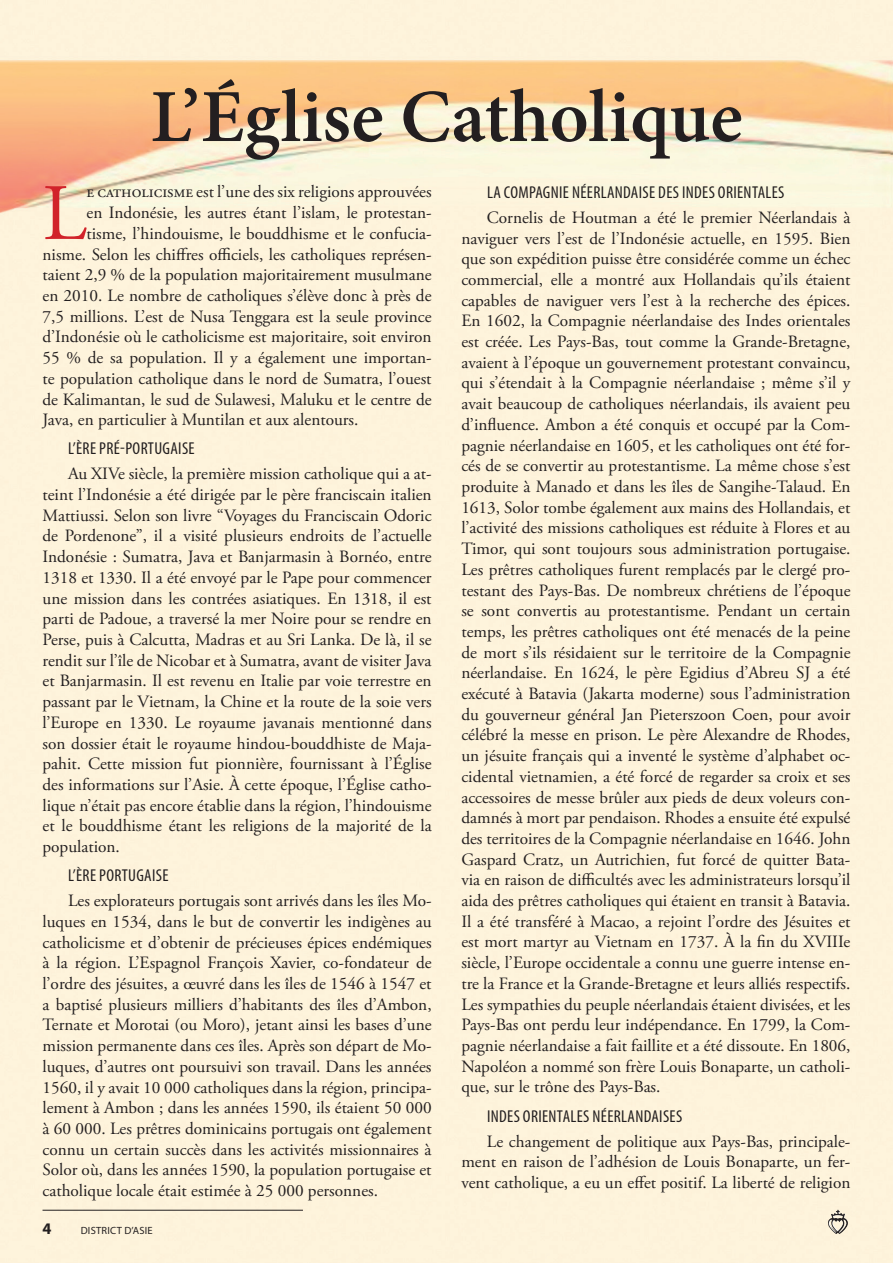
<style>
.page{position:relative;width:893px;height:1263px;background:#fdf3db}
.page>*{position:absolute;margin:0;border:0;box-sizing:border-box;transform-origin:0 0}
.t1{font:79.65px "Adobe Garamond Pro";color:#d1232a}
.t2{font:600 75px "Minion Pro";color:#231f20}
.t3{font:17.25px/20.7px "Adobe Garamond Pro";color:#231f20;text-align:justify}
.t4{font:condensed 17.25px "Myriad Pro";letter-spacing:.02em;color:#231f20}
.t5{font:700 16.2px "Myriad Pro";color:#231f20}
.t6{font:10.5px "Myriad Pro";letter-spacing:.02em;color:#231f20}
</style>
<div class="page">
<hr style="left:43px;top:1210px;width:260px;height:1px;background:#231f20">
<img style="left:828px;top:1210px;width:20px;height:24px">
<h2 class="t2" style="left:151px;top:65px;width:594px">L’Église Catholique</h2>
<h1 class="t1" style="left:43px;top:166px;width:46px">L</h1>
<p class="t3" style="left:87px;top:182px;width:347px">e catholicisme est l’une des six religions approuvées</p>
<p class="t3" style="left:87px;top:203px;width:346px">en Indonésie, les autres étant l’islam, le protestan-</p>
<p class="t3" style="left:87px;top:224px;width:347px">tisme, l’hindouisme, le bouddhisme et le confucia-</p>
<p class="t3" style="left:43px;top:244px;width:391px">nisme. Selon les chiffres officiels, les catholiques représen-</p>
<p class="t3" style="left:43px;top:265px;width:391px">taient 2,9 % de la population majoritairement musulmane</p>
<p class="t3" style="left:43px;top:286px;width:391px">en 2010. Le nombre de catholiques s’élève donc à près de</p>
<p class="t3" style="left:43px;top:306px;width:391px">7,5 millions. L’est de Nusa Tenggara est la seule province</p>
<p class="t3" style="left:43px;top:327px;width:391px">d’Indonésie où le catholicisme est majoritaire, soit environ</p>
<p class="t3" style="left:43px;top:348px;width:391px">55 % de sa population. Il y a également une importan-</p>
<p class="t3" style="left:43px;top:369px;width:391px">te population catholique dans le nord de Sumatra, l’ouest</p>
<p class="t3" style="left:43px;top:389px;width:391px">de Kalimantan, le sud de Sulawesi, Maluku et le centre de</p>
<p class="t3" style="left:43px;top:410px;width:318px">Java, en particulier à Muntilan et aux alentours.</p>
<p class="t4" style="left:68px;top:438px;width:128px">L’ÈRE PRÉ-PORTUGAISE</p>
<p class="t3" style="left:43px;top:464px;width:391px;text-indent:26px">Au XIVe siècle, la première mission catholique qui a at&shy;teint l’Indonésie a été dirigée par le père franciscain italien Mattiussi. Selon son livre “Voyages du Franciscain Odoric de Pordenone”, il a visité plusieurs endroits de l’actuelle Indonésie : Sumatra, Java et Banjarmasin à Bornéo, entre 1318 et 1330. Il a été envoyé par le Pape pour commencer une mission dans les contrées asiatiques. En 1318, il est parti de Padoue, a traversé la mer Noire pour se rendre en Perse, puis à Calcutta, Madras et au Sri Lanka. De là, il se rendit sur l’île de Nicobar et à Sumatra, avant de visiter Java et Banjarmasin. Il est revenu en Italie par voie terrestre en passant par le Vietnam, la Chine et la route de la soie vers l’Europe en 1330. Le royaume javanais mentionné dans son dossier était le royaume hindou-bouddhiste de Maja&shy;pahit. Cette mission fut pionnière, fournissant à l’Église des informations sur l’Asie. À cette époque, l’Église catho&shy;lique n’était pas encore établie dans la région, l’hindouisme et le bouddhisme étant les religions de la majorité de la population.</p>
<p class="t4" style="left:68px;top:865px;width:102px">L’ÈRE PORTUGAISE</p>
<p class="t3" style="left:43px;top:891px;width:391px;text-indent:26px">Les explorateurs portugais sont arrivés dans les îles Mo&shy;luques en 1534, dans le but de convertir les indigènes au catholicisme et d’obtenir de précieuses épices endémiques à la région. L’Espagnol François Xavier, co-fondateur de l’ordre des jésuites, a œuvré dans les îles de 1546 à 1547 et a baptisé plusieurs milliers d’habitants des îles d’Ambon, Ternate et Morotai (ou Moro), jetant ainsi les bases d’une mission permanente dans ces îles. Après son départ de Mo&shy;luques, d’autres ont poursuivi son travail. Dans les années 1560, il y avait 10 000 catholiques dans la région, principa&shy;lement à Ambon ; dans les années 1590, ils étaient 50 000 à 60 000. Les prêtres dominicains portugais ont également connu un certain succès dans les activités missionnaires à Solor où, dans les années 1590, la population portugaise et catholique locale était estimée à 25 000 personnes.</p>
<p class="t5" style="left:43px;top:1218px;width:10px">4</p>
<p class="t6" style="left:81px;top:1224px;width:73px">DISTRICT D’ASIE</p>
<p class="t4" style="left:487px;top:182px;width:299px">LA COMPAGNIE NÉERLANDAISE DES INDES ORIENTALES</p>
<p class="t3" style="left:461px;top:208px;width:391px;text-indent:26px">Cornelis de Houtman a été le premier Néerlandais à naviguer vers l’est de l’Indonésie actuelle, en 1595. Bien que son expédition puisse être considérée comme un échec commercial, elle a montré aux Hollandais qu’ils étaient capables de naviguer vers l’est à la recherche des épices.<br>En 1602, la Compagnie néerlandaise des Indes orientales est créée. Les Pays-Bas, tout comme la Grande-Bretagne, avaient à l’époque un gouvernement protestant convaincu, qui s’étendait à la Compagnie néerlandaise ; même s’il y avait beaucoup de catholiques néerlandais, ils avaient peu d’influence. Ambon a été conquis et occupé par la Com&shy;pagnie néerlandaise en 1605, et les catholiques ont été for&shy;cés de se convertir au protestantisme. La même chose s’est produite à Manado et dans les îles de Sangihe-Talaud. En 1613, Solor tombe également aux mains des Hollandais, et l’activité des missions catholiques est réduite à Flores et au Timor, qui sont toujours sous administration portugaise.<br>Les prêtres catholiques furent remplacés par le clergé pro&shy;testant des Pays-Bas. De nombreux chrétiens de l’époque se sont convertis au protestantisme. Pendant un certain temps, les prêtres catholiques ont été menacés de la peine de mort s’ils résidaient sur le territoire de la Compagnie néerlandaise. En 1624, le père Egidius d’Abreu SJ a été exécuté à Batavia (Jakarta moderne) sous l’administration du gouverneur général Jan Pieterszoon Coen, pour avoir célébré la messe en prison. Le père Alexandre de Rhodes, un jésuite français qui a inventé le système d’alphabet oc&shy;cidental vietnamien, a été forcé de regarder sa croix et ses accessoires de messe brûler aux pieds de deux voleurs con&shy;damnés à mort par pendaison. Rhodes a ensuite été expulsé des territoires de la Compagnie néerlandaise en 1646. John Gaspard Cratz, un Autrichien, fut forcé de quitter Bata&shy;via en raison de difficultés avec les administrateurs lorsqu’il aida des prêtres catholiques qui étaient en transit à Batavia.<br>Il a été transféré à Macao, a rejoint l’ordre des Jésuites et est mort martyr au Vietnam en 1737. À la fin du XVIIIe siècle, l’Europe occidentale a connu une guerre intense en&shy;tre la France et la Grande-Bretagne et leurs alliés respectifs.<br>Les sympathies du peuple néerlandais étaient divisées, et les Pays-Bas ont perdu leur indépendance. En 1799, la Com&shy;pagnie néerlandaise a fait faillite et a été dissoute. En 1806, Napoléon a nommé son frère Louis Bonaparte, un catholi&shy;que, sur le trône des Pays-Bas.</p>
<p class="t4" style="left:487px;top:1105px;width:197px">INDES ORIENTALES NÉERLANDAISES</p>
<p class="t3" style="left:461px;top:1131px;width:391px;text-indent:26px">Le changement de politique aux Pays-Bas, principale&shy;ment en raison de l’adhésion de Louis Bonaparte, un fer&shy;vent catholique, a eu un effet positif. La liberté de religion</p>
</div>
